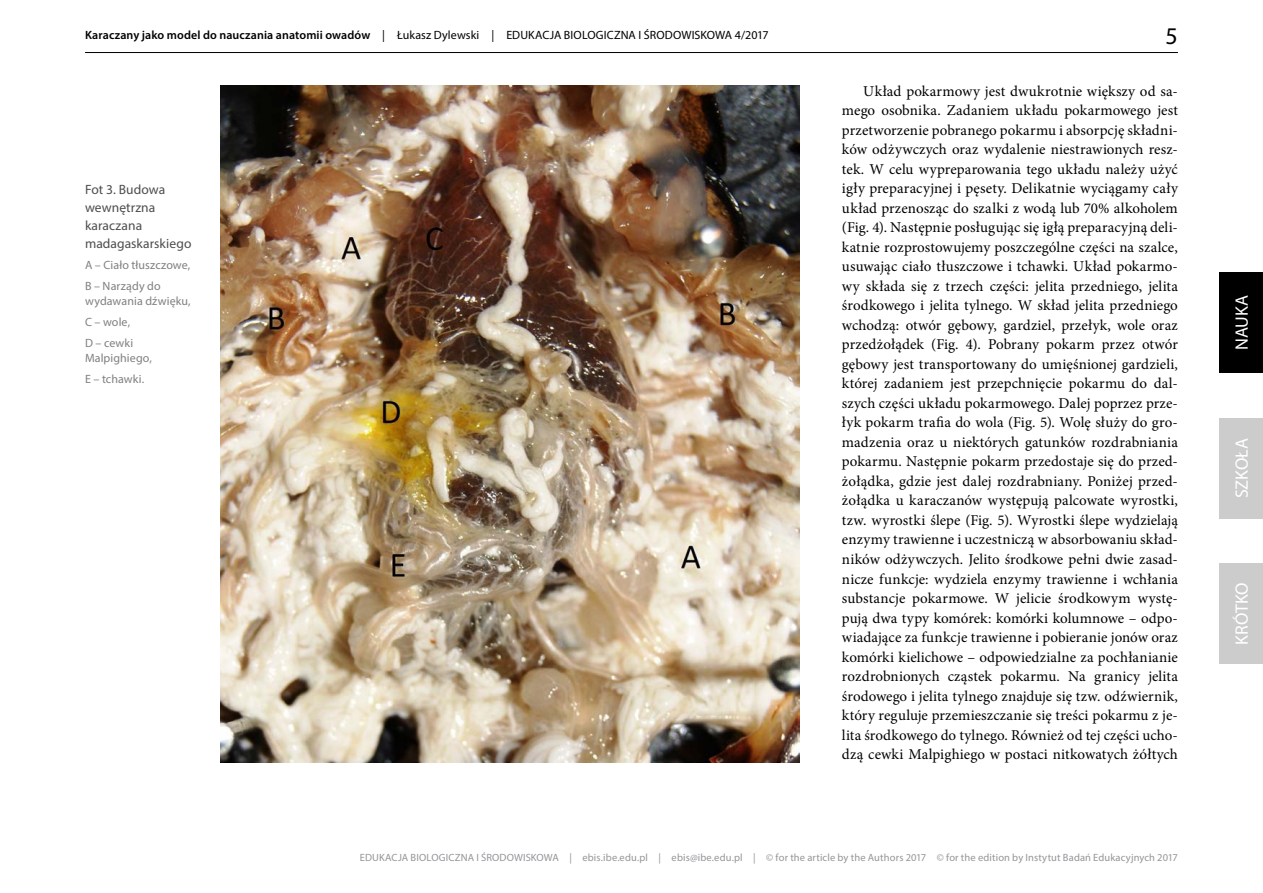
<style>
.page{position:relative;width:1263px;height:893px;background:#fff}
.page>*{position:absolute;margin:0;border:0;box-sizing:border-box;transform-origin:0 0}
.t1{font:24px "Myriad Pro";color:#000}
.t2{font:18px "Myriad Pro";color:#fff}
.t3{font:15px/19.5px "Minion Pro";letter-spacing:.005em;color:#000;text-align:justify}
.t4{font:13.5px/18px "Myriad Pro";letter-spacing:.005em;color:#4d4d4d}
.t5{font:12px "Myriad Pro";letter-spacing:.005em;color:#000}
.t6{font:12px/21px "Myriad Pro";letter-spacing:.01em;color:#808080}
.t7{font:10.5px "Myriad Pro";letter-spacing:.015em;color:#939598}
.s1{font-weight:600}
</style>
<div class="page">
<hr style="left:85px;top:52px;width:1093px;height:1px;background:#000">
<div style="left:1219px;top:272px;width:44px;height:101px;background:#000"></div>
<div style="left:1219px;top:563px;width:44px;height:101px;background:#ccc"></div>
<div style="left:1219px;top:418px;width:44px;height:100px;background:#ccc"></div>
<img style="left:220px;top:85px;width:579px;height:677px">
<p class="t5" style="left:85px;top:27px;width:685px"><span class="s1">Karaczany jako model do nauczania anatomii owadów</span> | Łukasz Dylewski | EDUKACJA BIOLOGICZNA I ŚRODOWISKOWA 4/2017</p>
<h1 class="t1" style="left:1165px;top:21px;width:14px">5</h1>
<p class="t4" style="left:85px;top:180px;width:108px">Fot 3. Budowa wewnętrzna karaczana madagaskarskiego</p>
<p class="t6" style="left:85px;top:254px;width:107px">A – Ciało tłuszczowe,<br>B – Narządy do</p>
<p class="t6" style="left:85px;top:290px;width:107px">wydawania dźwięku,<br>C – wole,<br>D – cewki</p>
<p class="t6" style="left:85px;top:347px;width:68px">Malpighiego,<br>E – tchawki.</p>
<p class="t3" style="left:842px;top:81px;width:337px;text-indent:21px">Układ pokarmowy jest dwukrotnie większy od sa&shy;mego osobnika. Zadaniem układu pokarmowego jest przetworzenie pobranego pokarmu i absorpcję składni&shy;ków odżywczych oraz wydalenie niestrawionych resz&shy;tek. W celu wypreparowania tego układu należy użyć igły preparacyjnej i pęsety. Delikatnie wyciągamy cały układ przenosząc do szalki z wodą lub 70% alkoholem (Fig. 4). Następnie posługując się igłą preparacyjną deli&shy;katnie rozprostowujemy poszczególne części na szalce, usuwając ciało tłuszczowe i tchawki. Układ pokarmo&shy;wy składa się z trzech części: jelita przedniego, jelita środkowego i jelita tylnego. W skład jelita przedniego wchodzą: otwór gębowy, gardziel, przełyk, wole oraz przedżołądek (Fig. 4). Pobrany pokarm przez otwór gębowy jest transportowany do umięśnionej gardzieli, której zadaniem jest przepchnięcie pokarmu do dal&shy;szych części układu pokarmowego. Dalej poprzez prze&shy;łyk pokarm trafia do wola (Fig. 5). Wolę służy do gro&shy;madzenia oraz u niektórych gatunków rozdrabniania pokarmu. Następnie pokarm przedostaje się do przed&shy;żołądka, gdzie jest dalej rozdrabniany. Poniżej przed&shy;żołądka u karaczanów występują palcowate wyrostki, tzw. wyrostki ślepe (Fig. 5). Wyrostki ślepe wydzielają enzymy trawienne i uczestniczą w absorbowaniu skład&shy;ników odżywczych. Jelito środkowe pełni dwie zasad&shy;nicze funkcje: wydziela enzymy trawienne i wchłania substancje pokarmowe. W jelicie środkowym wystę&shy;pują dwa typy komórek: komórki kolumnowe – odpo&shy;wiadające za funkcje trawienne i pobieranie jonów oraz komórki kielichowe – odpowiedzialne za pochłanianie rozdrobnionych cząstek pokarmu. Na granicy jelita środowego i jelita tylnego znajduje się tzw. odźwiernik, który reguluje przemieszczanie się treści pokarmu z je&shy;lita środkowego do tylnego. Również od tej części ucho&shy;dzą cewki Malpighiego w postaci nitkowatych żółtych</p>
<p class="t7" style="left:360px;top:851px;width:819px">EDUKACJA BIOLOGICZNA I ŚRODOWISKOWA | ebis.ibe.edu.pl | ebis@ibe.edu.pl | © for the article by the Authors 2017 © for the edition by Instytut Badań Edukacyjnych 2017</p>
<p class="t2" style="left:1230px;top:350px;width:56px;rotate:-90deg">NAUKA</p>
<p class="t2" style="left:1230px;top:498px;width:62px;rotate:-90deg">SZKOŁA</p>
<p class="t2" style="left:1230px;top:645px;width:64px;rotate:-90deg">KRÓTKO</p>
</div>
